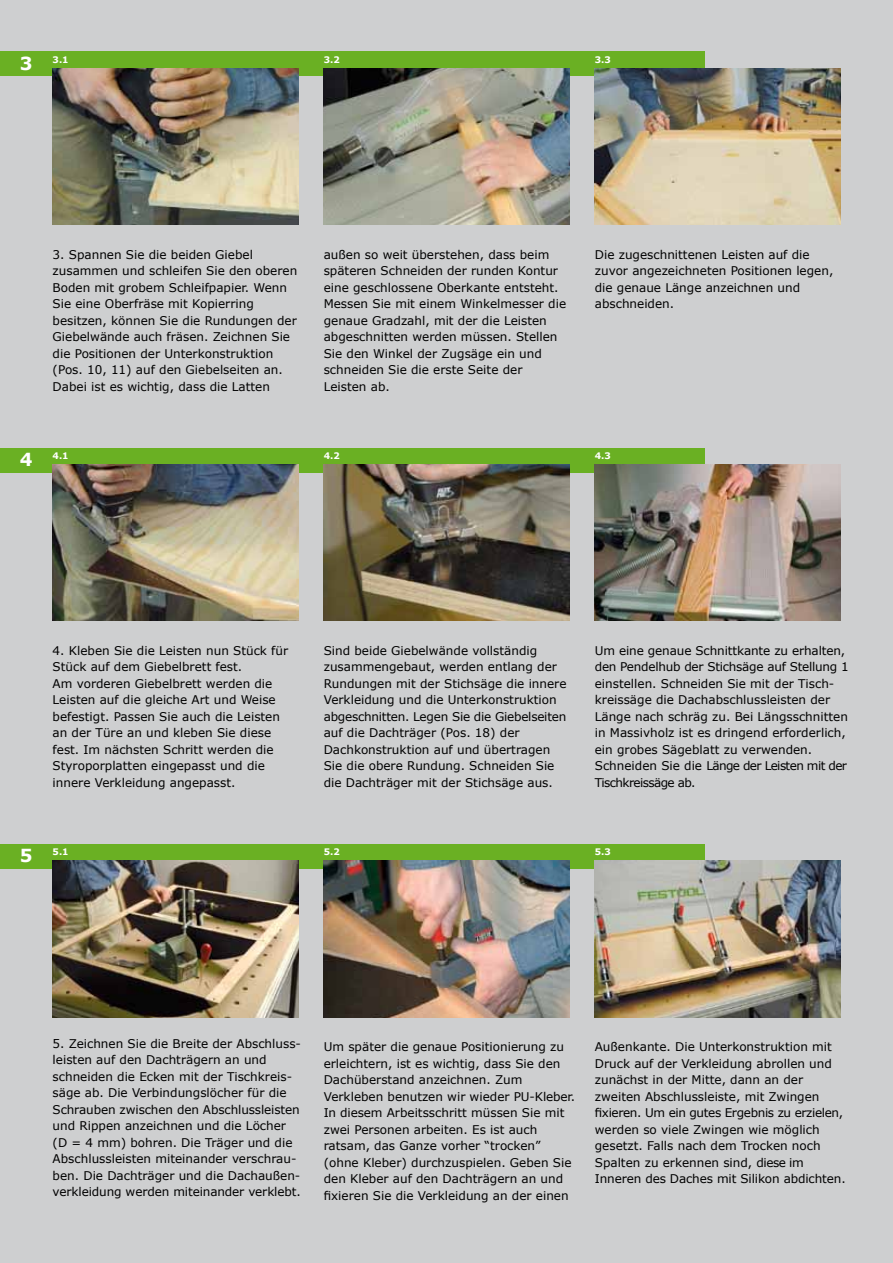
<style>
.page{position:relative;width:893px;height:1263px;background:#cecfd0}
.page>*{position:absolute;margin:0;border:0;box-sizing:border-box;transform-origin:0 0}
.t1{font:700 18px "Verdana";color:#fff}
.t2{font:12px/16.5px "Verdana";color:#000}
.t3{font:700 9px "Verdana";color:#fff}
</style>
<div class="page">
<div style="left:0;top:52px;width:705px;height:24px;background:#6ab023"></div>
<img style="left:53px;top:68px;width:245px;height:157px">
<img style="left:324px;top:68px;width:245px;height:157px">
<img style="left:595px;top:68px;width:245px;height:157px">
<div style="left:0;top:448px;width:705px;height:24px;background:#6ab023"></div>
<img style="left:53px;top:464px;width:245px;height:157px">
<img style="left:324px;top:464px;width:245px;height:157px">
<img style="left:595px;top:464px;width:245px;height:157px">
<div style="left:0;top:844px;width:705px;height:25px;background:#6ab023"></div>
<img style="left:53px;top:861px;width:245px;height:156px">
<img style="left:324px;top:861px;width:245px;height:156px">
<img style="left:595px;top:861px;width:245px;height:156px">
<h1 class="t1" style="left:20px;top:52px;width:14px">3</h1>
<p class="t3" style="left:53px;top:54px;width:18px">3.1</p>
<p class="t3" style="left:324px;top:54px;width:18px">3.2</p>
<p class="t3" style="left:595px;top:54px;width:18px">3.3</p>
<p class="t2" style="left:53px;top:246px;width:246px">3. Spannen Sie die beiden Giebel zusammen und schleifen Sie den oberen Boden mit grobem Schleifpapier. Wenn Sie eine Oberfräse mit Kopierring besitzen, können Sie die Rundungen der Giebelwände auch fräsen. Zeichnen Sie die Positionen der Unterkonstruktion (Pos. 10, 11) auf den Giebelseiten an.<br>Dabei ist es wichtig, dass die Latten</p>
<p class="t2" style="left:324px;top:246px;width:244px">außen so weit überstehen, dass beim späteren Schneiden der runden Kontur eine geschlossene Oberkante entsteht.<br>Messen Sie mit einem Winkelmesser die genaue Gradzahl, mit der die Leisten abgeschnitten werden müssen. Stellen Sie den Winkel der Zugsäge ein und schneiden Sie die erste Seite der Leisten ab.</p>
<p class="t2" style="left:595px;top:246px;width:240px">Die zugeschnittenen Leisten auf die zuvor angezeichneten Positionen legen, die genaue Länge anzeichnen und abschneiden.</p>
<h1 class="t1" style="left:20px;top:448px;width:14px">4</h1>
<p class="t3" style="left:53px;top:450px;width:18px">4.1</p>
<p class="t3" style="left:324px;top:450px;width:18px">4.2</p>
<p class="t3" style="left:595px;top:450px;width:18px">4.3</p>
<p class="t2" style="left:53px;top:642px;width:237px">4. Kleben Sie die Leisten nun Stück für Stück auf dem Giebelbrett fest.<br>Am vorderen Giebelbrett werden die Leisten auf die gleiche Art und Weise befestigt. Passen Sie auch die Leisten an der Türe an und kleben Sie diese fest. Im nächsten Schritt werden die Styroporplatten eingepasst und die innere Verkleidung angepasst.</p>
<p class="t2" style="left:324px;top:642px;width:244px">Sind beide Giebelwände vollständig zusammengebaut, werden entlang der Rundungen mit der Stichsäge die innere Verkleidung und die Unterkonstruktion abgeschnitten. Legen Sie die Giebelseiten auf die Dachträger (Pos. 18) der Dachkonstruktion auf und übertragen Sie die obere Rundung. Schneiden Sie die Dachträger mit der Stichsäge aus.</p>
<p class="t2" style="left:595px;top:642px;width:255px">Um eine genaue Schnittkante zu erhalten, den Pendelhub der Stichsäge auf Stellung 1 einstellen. Schneiden Sie mit der Tisch‑ kreissäge die Dachabschlussleisten der Länge nach schräg zu. Bei Längsschnitten in Massivholz ist es dringend erforderlich, ein grobes Sägeblatt zu verwenden.<br>Schneiden Sie die Länge der Leisten mit der Tischkreissäge ab.</p>
<h1 class="t1" style="left:20px;top:844px;width:14px">5</h1>
<p class="t3" style="left:53px;top:846px;width:18px">5.1</p>
<p class="t3" style="left:324px;top:846px;width:18px">5.2</p>
<p class="t3" style="left:595px;top:846px;width:18px">5.3</p>
<p class="t2" style="left:53px;top:1035px;width:250px">5. Zeichnen Sie die Breite der Abschluss‑ leisten auf den Dachträgern an und schneiden die Ecken mit der Tischkreis‑ säge ab. Die Verbindungslöcher für die Schrauben zwischen den Abschlussleisten und Rippen anzeichnen und die Löcher (D = 4 mm) bohren. Die Träger und die Abschlussleisten miteinander verschrau‑ ben. Die Dachträger und die Dachaußen‑ verkleidung werden miteinander verklebt.</p>
<p class="t2" style="left:324px;top:1038px;width:253px">Um später die genaue Positionierung zu erleichtern, ist es wichtig, dass Sie den Dachüberstand anzeichnen. Zum Verkleben benutzen wir wieder PU-Kleber.<br>In diesem Arbeitsschritt müssen Sie mit zwei Personen arbeiten. Es ist auch ratsam, das Ganze vorher “trocken” (ohne Kleber) durchzuspielen. Geben Sie den Kleber auf den Dachträgern an und fixieren Sie die Verkleidung an der einen</p>
<p class="t2" style="left:595px;top:1038px;width:252px">Außenkante. Die Unterkonstruktion mit Druck auf der Verkleidung abrollen und zunächst in der Mitte, dann an der zweiten Abschlussleiste, mit Zwingen fixieren. Um ein gutes Ergebnis zu erzielen, werden so viele Zwingen wie möglich gesetzt. Falls nach dem Trocken noch Spalten zu erkennen sind, diese im Inneren des Daches mit Silikon abdichten.</p>
</div>
